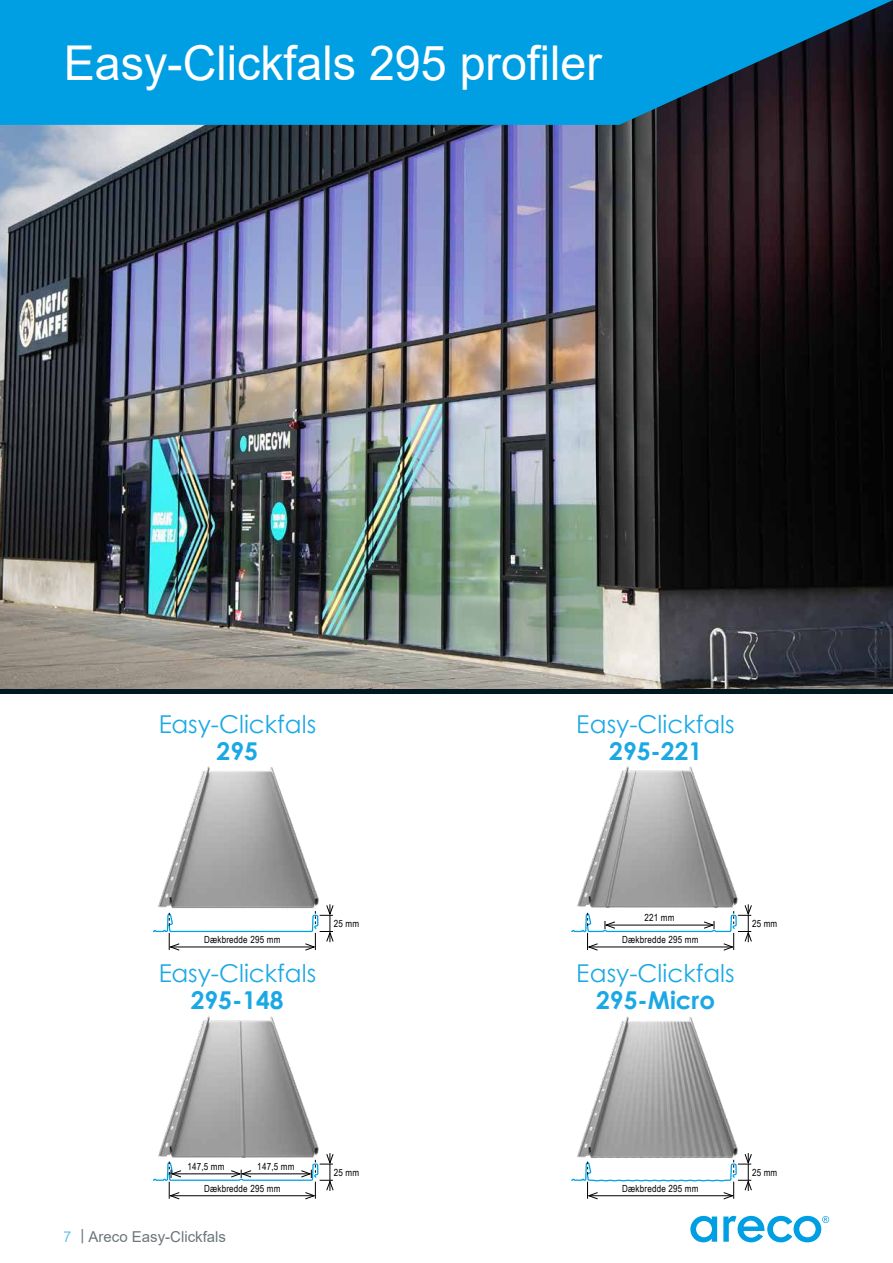
<style>
.page{position:relative;width:893px;height:1263px;background:#fff}
.page>*{position:absolute;margin:0;border:0;box-sizing:border-box;transform-origin:0 0}
.t1{font:48px "Arial";color:#fff}
.t2{font:24.6px "Century Gothic";color:#009fe3}
.t3{font:700 24.6px "Century Gothic";color:#009fe3}
.t4{font:15px "Arial";color:#081921}
.t5{font:9.75px "Arial Narrow";letter-spacing:.02em;color:#000}
.s1{color:#009fe3}
</style>
<div class="page">
<svg style="left:690px;top:1216px;width:27px;height:26px"></svg>
<svg style="left:723px;top:1216px;width:106px;height:26px"></svg>
<img style="left:1px;top:125px;width:892px;height:564px">
<img style="left:159px;top:766px;width:160px;height:138px">
<svg style="left:153px;top:904px;width:181px;height:47px"></svg>
<img style="left:578px;top:1016px;width:160px;height:137px">
<svg style="left:571px;top:1153px;width:181px;height:47px"></svg>
<img style="left:578px;top:766px;width:160px;height:138px">
<svg style="left:571px;top:904px;width:181px;height:47px"></svg>
<img style="left:159px;top:1016px;width:160px;height:137px">
<svg style="left:153px;top:1153px;width:181px;height:47px"></svg>
<img style="left:0;top:100px;width:1px;height:589px">
<div style="left:0;top:689px;width:893px;height:5px;background:#001822"></div>
<svg style="left:0;top:0;width:893px;height:125px;background:#0489c4"></svg>
<h1 class="t1" style="left:64px;top:30px;width:540px">Easy-Clickfals 295 profiler</h1>
<h2 class="t2" style="left:158px;top:707px;width:159px">Easy-Clickfals</h2>
<h2 class="t3" style="left:217px;top:733px;width:43px">295</h2>
<h2 class="t2" style="left:577px;top:707px;width:159px">Easy-Clickfals</h2>
<h2 class="t3" style="left:609px;top:733px;width:94px">295-221</h2>
<p class="t5" style="left:334px;top:916px;width:27px">25 mm</p>
<p class="t5" style="left:644px;top:910px;width:32px">221 mm</p>
<p class="t5" style="left:752px;top:916px;width:27px">25 mm</p>
<p class="t5" style="left:204px;top:932px;width:78px">Dækbredde 295 mm</p>
<p class="t5" style="left:622px;top:932px;width:78px">Dækbredde 295 mm</p>
<h2 class="t2" style="left:158px;top:955px;width:159px">Easy-Clickfals</h2>
<h2 class="t3" style="left:191px;top:981px;width:94px">295-148</h2>
<h2 class="t2" style="left:577px;top:955px;width:159px">Easy-Clickfals</h2>
<h2 class="t3" style="left:596px;top:981px;width:121px">295-Micro</h2>
<p class="t5" style="left:187px;top:1159px;width:39px">147,5 mm</p>
<p class="t5" style="left:257px;top:1159px;width:39px">147,5 mm</p>
<p class="t5" style="left:334px;top:1165px;width:27px">25 mm</p>
<p class="t5" style="left:752px;top:1165px;width:27px">25 mm</p>
<p class="t5" style="left:204px;top:1181px;width:78px">Dækbredde 295 mm</p>
<p class="t5" style="left:622px;top:1181px;width:78px">Dækbredde 295 mm</p>
<h3 class="t4" style="left:64px;top:1226px;width:164px"><span class="s1">7</span> | Areco Easy-Clickfals</h3>
</div>
